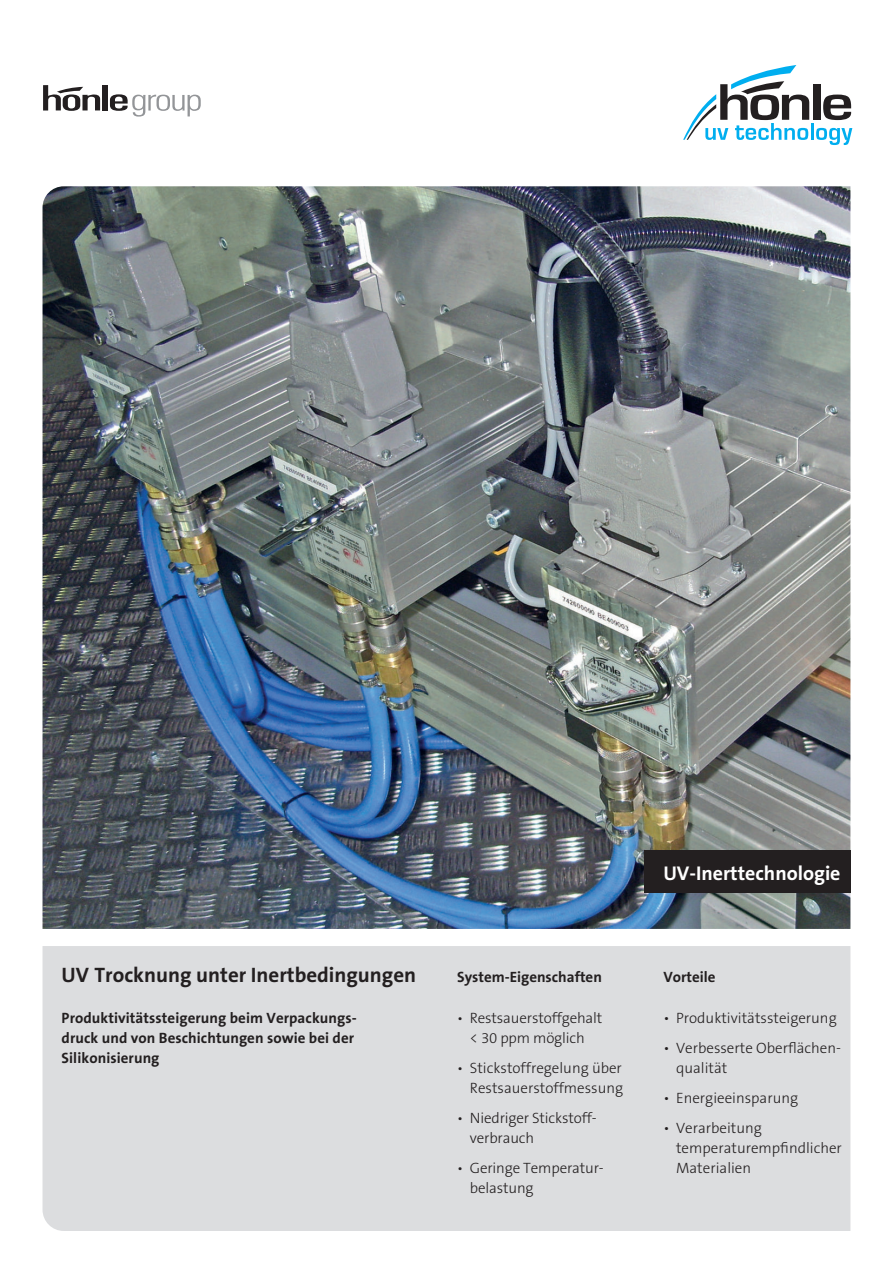
<style>
.page{position:relative;width:893px;height:1263px;background:#fff}
.page>*{position:absolute;margin:0;border:0;box-sizing:border-box;transform-origin:0 0}
.t1{font:700 21px "The Sans B7";color:#231f20}
.t2{font:700 19.95px "The Sans B7";color:#fff}
.t3{font:300 15px/20.1px "The Sans B3";color:#231f20}
.t4{font:700 15px/20.1px "The Sans B7";letter-spacing:.005em;color:#231f20}
.s1{font-size:14.55px}
</style>
<div class="page">
<div style="left:43px;top:946px;width:807px;height:285px;background:#dcdddf"></div>
<hr style="left:811px;top:123px;width:3px;height:17px;background:#00aeef">
<svg style="left:816px;top:128px;width:36px;height:17px"></svg>
<div style="left:813px;top:84px;width:7px;height:36px;background:#231f20"></div>
<svg style="left:823px;top:95px;width:28px;height:25px"></svg>
<svg style="left:683px;top:65px;width:126px;height:75px"></svg>
<div style="left:103px;top:85px;width:5px;height:25px;background:#231f20"></div>
<svg style="left:110px;top:94px;width:91px;height:23px"></svg>
<svg style="left:43px;top:85px;width:57px;height:26px"></svg>
<img style="left:43px;top:186px;width:807px;height:743px">
<div style="left:644px;top:850px;width:206px;height:43px;background:#231f20"></div>
<h2 class="t2" style="left:663px;top:863px;width:179px">UV-Inerttechnologie</h2>
<h1 class="t1" style="left:62px;top:964px;width:356px">UV Trocknung unter Inertbedingungen</h1>
<p class="t4" style="left:663px;top:968px;width:54px">Vorteile</p>
<p class="t3" style="left:663px;top:1008px;width:175px">• Produktivitätssteigerung</p>
<p class="t3" style="left:676px;top:1038px;width:166px;text-indent:-13px">• Verbesserte Oberflächen&shy;qualität</p>
<p class="t3" style="left:663px;top:1088px;width:136px">• Energieeinsparung</p>
<p class="t3" style="left:676px;top:1118px;width:167px;text-indent:-13px">• Verarbeitung temperaturempfindlicher<br>Materialien</p>
<p class="t4" style="left:457px;top:968px;width:146px">System-Eigenschaften</p>
<p class="t3" style="left:457px;top:1008px;width:147px;text-align:center"><span class="s1">•</span> Restsauerstoffgehalt &lt; 30 ppm möglich</p>
<p class="t3" style="left:457px;top:1058px;width:167px;text-align:right"><span class="s1">•</span> Stickstoffregelung über<br>Restsauerstoffmessung</p>
<p class="t3" style="left:470px;top:1108px;width:128px;text-indent:-13px"><span class="s1">•</span> Niedriger Stickstoff&shy;verbrauch</p>
<p class="t3" style="left:470px;top:1159px;width:135px;text-indent:-13px"><span class="s1">•</span> Geringe Temperatur&shy;belastung</p>
<p class="t4" style="left:62px;top:1008px;width:297px">Produktivitätssteigerung beim Verpackungs&shy;druck und von Beschichtungen sowie bei der<br>Silikonisierung</p>
</div>
